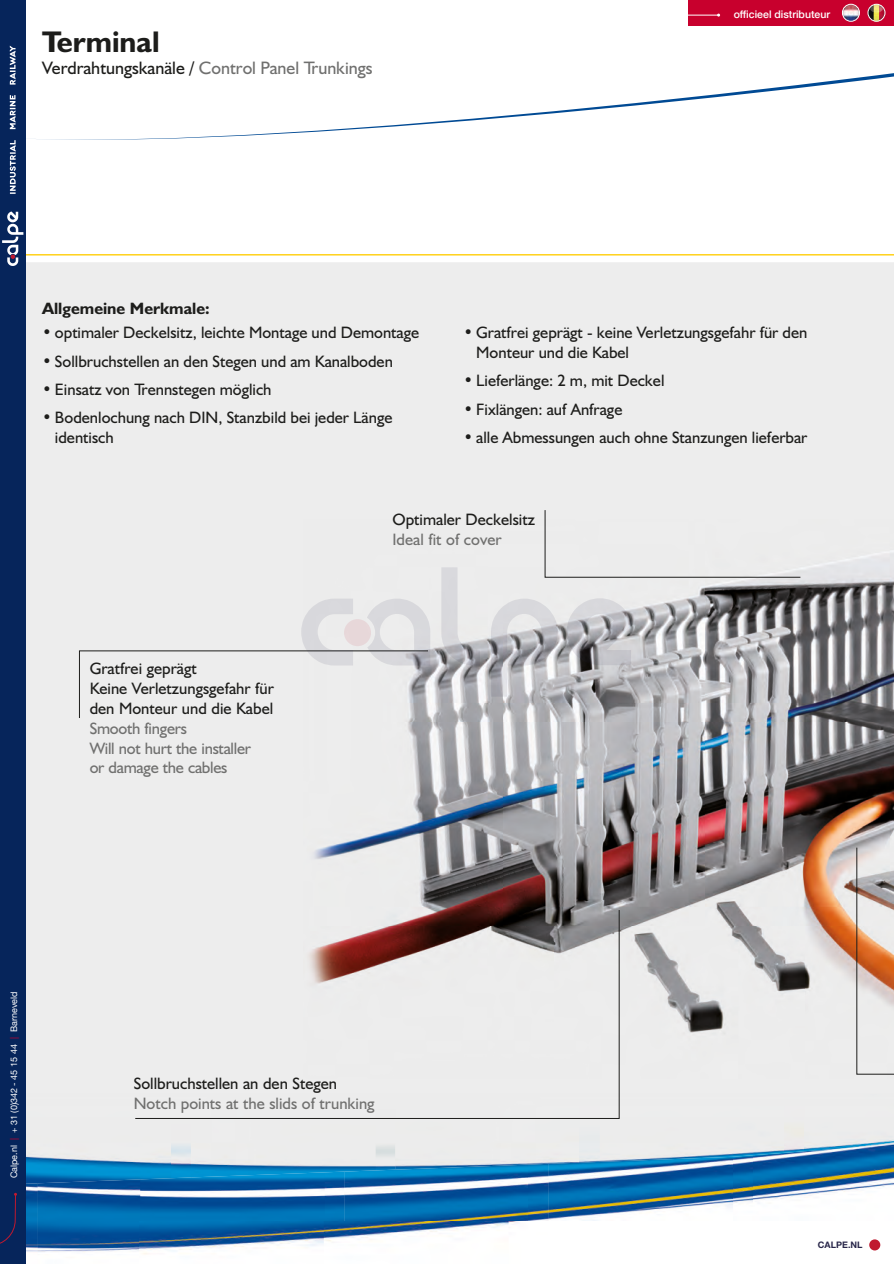
<style>
.page{position:relative;width:894px;height:1264px;background:#fff}
.page>*{position:absolute;margin:0;border:0;box-sizing:border-box;transform-origin:0 0}
.t1{font:700 30px "Humanst 521 BT";color:#1d1d1b}
.t2{font:18px "Humanst 521 BT";color:#70706f}
.t3{font:16.5px/19.8px "Humanst 521 BT";color:#1d1d1b}
.t4{font:16.5px/19.8px "Humanst 521 BT";letter-spacing:-.015em;color:#70706f}
.t5{font:700 16.5px "Humanst 521 BT";color:#1d1d1b}
.t6{font:500 10.5px "Helvetica Neue";color:#fff}
.t7{font:9px "Helvetica Neue";color:#fff}
.t8{font:700 9px "Helvetica Neue LT Std";color:#29274a}
.s1{color:#1d1d1b}
.s2{color:#c8002d}
</style>
<div class="page">
<div style="left:26px;top:262px;width:867px;height:831px;background:#ededed"></div>
<hr style="left:0;top:254px;width:893px;height:1px;background:#fc0">
<svg style="left:31px;top:73px;width:862px;height:67px"></svg>
<img style="left:26px;top:1185px;width:12px;height:67px">
<img style="left:140px;top:1177px;width:204px;height:44px">
<img style="left:344px;top:1169px;width:204px;height:52px">
<img style="left:548px;top:1161px;width:204px;height:60px">
<img style="left:752px;top:1151px;width:141px;height:51px">
<img style="left:38px;top:1185px;width:102px;height:67px">
<img style="left:140px;top:1221px;width:378px;height:34px">
<img style="left:26px;top:1093px;width:165px;height:92px">
<img style="left:191px;top:1119px;width:204px;height:58px">
<img style="left:395px;top:1119px;width:204px;height:50px">
<img style="left:599px;top:1093px;width:205px;height:68px">
<img style="left:803px;top:1093px;width:90px;height:58px">
<img style="left:303px;top:519px;width:590px;height:559px">
<div style="left:544px;top:509px;width:256px;height:69px;background:#ececec"></div>
<svg style="left:134px;top:909px;width:485px;height:210px;background:#dedad9"></svg>
<svg style="left:855px;top:846px;width:38px;height:228px;background:#dac7bd"></svg>
<svg style="left:688px;top:0;width:206px;height:26px;background:#c71038"></svg>
<svg style="left:868px;top:1239px;width:12px;height:11px"></svg>
<svg style="left:441px;top:567px;width:38px;height:98px;background:#d5d4d7"></svg>
<svg style="left:491px;top:598px;width:66px;height:98px;background:#c3c3c6"></svg>
<svg style="left:566px;top:598px;width:66px;height:67px;background:#b8b8bc"></svg>
<svg style="left:79px;top:598px;width:351px;height:120px;background:#e6e6e7"></svg>
<div style="left:0;top:0;width:26px;height:1264px;background:#06255b"></div>
<h1 class="t1" style="left:42px;top:21px;width:119px">Terminal</h1>
<p class="t2" style="left:42px;top:56px;width:332px"><span class="s1">Verdrahtungskanäle /</span> Control Panel Trunkings</p>
<p class="t6" style="left:733px;top:6px;width:98px">officieel distributeur</p>
<p class="t5" style="left:42px;top:297px;width:169px">Allgemeine Merkmale:</p>
<p class="t3" style="left:42px;top:322px;width:378px">• optimaler Deckelsitz, leichte Montage und Demontage</p>
<p class="t3" style="left:42px;top:350px;width:352px">• Sollbruchstellen an den Stegen und am Kanalboden</p>
<p class="t3" style="left:42px;top:379px;width:231px">• Einsatz von Trennstegen möglich</p>
<p class="t3" style="left:55px;top:407px;width:339px;text-indent:-13px">• Bodenlochung nach DIN, Stanzbild bei jeder Länge identisch</p>
<p class="t3" style="left:476px;top:322px;width:332px;text-indent:-13px">• Gratfrei geprägt - keine Verletzungsgefahr für den<br>Monteur und die Kabel</p>
<p class="t3" style="left:463px;top:370px;width:202px">• Lieferlänge: 2 m, mit Deckel</p>
<p class="t3" style="left:463px;top:398px;width:160px">• Fixlängen: auf Anfrage</p>
<p class="t3" style="left:463px;top:427px;width:345px">• alle Abmessungen auch ohne Stanzungen lieferbar</p>
<p class="t3" style="left:90px;top:658px;width:186px">Gratfrei geprägt<br>Keine Verletzungsgefahr für den Monteur und die Kabel</p>
<p class="t4" style="left:90px;top:717px;width:163px">Smooth fingers<br>Will not hurt the installer or damage the cables</p>
<p class="t3" style="left:392px;top:509px;width:144px">Optimaler Deckelsitz</p>
<p class="t4" style="left:392px;top:528px;width:111px">Ideal fit of cover</p>
<p class="t7" style="left:7px;top:1178px;width:188px;rotate:-90deg">Calpe.nl <span class="s2">|</span> + 31 (0)342 - 45 15 44 <span class="s2">|</span> Barneveld</p>
<p class="t3" style="left:134px;top:1072px;width:205px">Sollbruchstellen an den Stegen</p>
<p class="t4" style="left:134px;top:1092px;width:242px">Notch points at the slids of trunking</p>
<p class="t8" style="left:817px;top:1239px;width:46px">CALPE.NL</p>
</div>
